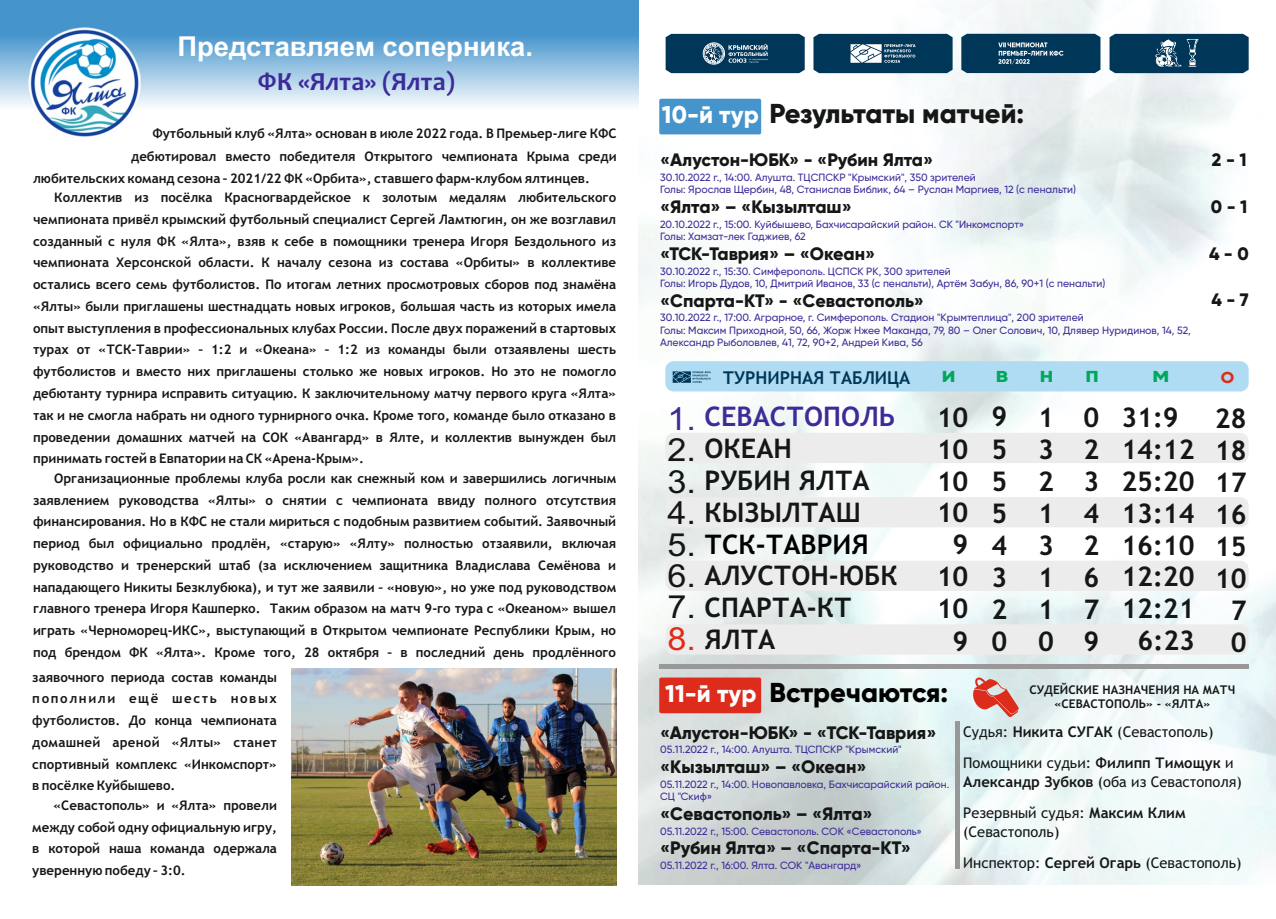
<style>
.page{position:relative;width:1276px;height:919px;background:#fff}
.page>*{position:absolute;margin:0;border:0;box-sizing:border-box;transform-origin:0 0}
.t1{font:31.8px/31.3px "Arial";color:#151616;text-align:justify;scale:1.07 1}
.t2{font:31.8px "Arial";color:#3c2b99;scale:1.07 1}
.t3{font:31.8px "Arial";color:#dd2b1c;scale:1.07 1}
.t4{font:700 27.45px "Arial";color:#fff}
.t5{font:800 27.3px "Gilroy";color:#151616}
.t6{font:800 27.3px "Gilroy";color:#000}
.t7{font:700 27px/32px "Trebuchet MS";color:#151616;text-align:justify}
.t8{font:700 27px "Trebuchet MS";color:#3c2b99}
.t9{font:700 27px "Trebuchet MS";color:#000}
.t10{font:700 26.4px "Candara";color:#3c2b99}
.t11{font:800 18px "Gilroy";color:#151616}
.t12{font:700 17.7px "Trebuchet MS";color:#003657}
.t13{font:800 15.9px "Gilroy";color:#00a759;scale:1.29 1}
.t14{font:800 15.9px "Gilroy";color:#dd2b1c;scale:1.08 1}
.t15{font:14.7px/31px "Trebuchet MS";color:#151616}
.t16{font:700 13.2px/21.8px "Trebuchet MS";color:#151616;text-align:justify}
.t17{font:700 12px/14px "Trebuchet MS";color:#151616;text-align:center}
.t18{font:500 10.5px/12.3px "Gilroy";color:#3c2b99}
.s1{font-size:24.3px;color:#fff}
.s2{font-weight:700}
</style>
<div class="page">
<img style="left:638px;top:0;width:638px;height:884px">
<svg style="left:0;top:0;width:638px;height:106px;background:#7db4db"></svg>
<svg style="left:665px;top:34px;width:139px;height:39px;background:#174866"></svg>
<svg style="left:813px;top:34px;width:139px;height:39px;background:#1f4e6b"></svg>
<svg style="left:961px;top:34px;width:139px;height:39px;background:#134563"></svg>
<svg style="left:1109px;top:34px;width:139px;height:39px;background:#134563"></svg>
<div style="left:665px;top:361px;width:583px;height:30px;background:#afdcf2;border-radius:8px"></div>
<div style="left:665px;top:433px;width:583px;height:30px;background:#ececec;border-radius:8px"></div>
<div style="left:665px;top:497px;width:583px;height:30px;background:#ececec;border-radius:8px"></div>
<div style="left:665px;top:560px;width:583px;height:31px;background:#ececec;border-radius:8px"></div>
<div style="left:665px;top:624px;width:583px;height:30px;background:#ececec;border-radius:8px"></div>
<svg style="left:672px;top:371px;width:39px;height:12px"></svg>
<div style="left:659px;top:99px;width:102px;height:35px;background:#4594cc;border-radius:2px"></div>
<div style="left:659px;top:677px;width:102px;height:36px;background:#dd2b1c;border-radius:2px"></div>
<hr style="left:659px;top:664px;width:589px;height:4px;background:#989899">
<hr style="left:955px;top:721px;width:4px;height:147px;background:#989899">
<img style="left:29px;top:27px;width:111px;height:110px">
<img style="left:291px;top:668px;width:326px;height:217px">
<svg style="left:973px;top:677px;width:46px;height:40px;background:#db908a"></svg>
<h2 class="t4" style="left:177px;top:36px;width:357px">Представляем соперника.</h2>
<h3 class="t10" style="left:258px;top:71px;width:198px">ФК «Ялта» (Ялта)</h3>
<p class="t16" style="left:131px;top:124px;width:487px;line-height:22.5px;text-align:right">Футбольный клуб «Ялта» основан в июле 2022 года. В Премьер-лиге КФС дебютировал вместо победителя Открытого чемпионата Крыма среди</p>
<p class="t16" style="left:54px;top:169px;width:563px;line-height:19.5px;text-indent:-21px">любительских команд сезона – 2021/22 ФК «Орбита», ставшего фарм-клубом ялтинцев.<br>Коллектив из посёлка Красногвардейское к золотым медалям любительского</p>
<p class="t16" style="left:33px;top:209px;width:585px">чемпионата привёл крымский футбольный специалист Сергей Ламтюгин, он же возглавил созданный с нуля ФК «Ялта», взяв к себе в помощники тренера Игоря Бездольного из чемпионата Херсонской области. К началу сезона из состава «Орбиты» в коллективе остались всего семь футболистов. По итогам летних просмотровых сборов под знамёна «Ялты» были приглашены шестнадцать новых игроков, большая часть из которых имела опыт выступления в профессиональных клубах России. После двух поражений в стартовых турах от «ТСК-Таврии» – 1:2 и «Океана» – 1:2 из команды были отзаявлены шесть футболистов и вместо них приглашены столько же новых игроков. Но это не помогло дебютанту турнира исправить ситуацию. К заключительному матчу первого круга «Ялта» так и не смогла набрать ни одного турнирного очка. Кроме того, команде было отказано в проведении домашних матчей на СОК «Авангард» в Ялте, и коллектив вынужден был принимать гостей в Евпатории на СК «Арена-Крым».</p>
<p class="t16" style="left:33px;top:468px;width:584px;text-indent:21px">Организационные проблемы клуба росли как снежный ком и завершились логичным заявлением руководства «Ялты» о снятии с чемпионата ввиду полного отсутствия финансирования. Но в КФС не стали мириться с подобным развитием событий. Заявочный период был официально продлён, «старую» «Ялту» полностью отзаявили, включая руководство и тренерский штаб (за исключением защитника Владислава Семёнова и нападающего Никиты Безклубюка), и тут же заявили – «новую», но уже под руководством главного тренера Игоря Кашперко. Таким образом на матч 9-го тура с «Океаном» вышел играть «Черноморец-ИКС», выступающий в Открытом чемпионате Республики Крым, но под брендом ФК «Ялта». Кроме того, 28 октября – в последний день продлённого</p>
<p class="t16" style="left:32px;top:667px;width:246px">заявочного периода состав команды пополнили ещё шесть новых футболистов. До конца чемпионата домашней ареной «Ялты» станет спортивный комплекс «Инкомспорт» в посёлке Куйбышево.</p>
<p class="t16" style="left:32px;top:795px;width:246px;text-indent:21px">«Севастополь» и «Ялта» провели между собой одну официальную игру, в которой наша команда одержала уверенную победу – 3:0.</p>
<h3 class="t5" style="left:662px;top:101px;width:364px"><span class="s1">10-й тур</span> Результаты матчей:</h3>
<h3 class="t11" style="left:660px;top:152px;width:275px">«Алустон-ЮБК» - «Рубин Ялта»</h3>
<p class="t18" style="left:660px;top:172px;width:417px">30.10.2022 г., 14:00. Алушта. ТЦСПСКР "Крымский", 350 зрителей<br>Голы: Ярослав Щербин, 48, Станислав Библик, 64 – Руслан Маргиев, 12 (с пенальти)</p>
<h3 class="t11" style="left:660px;top:199px;width:193px">«Ялта» – «Кызылташ»</h3>
<p class="t18" style="left:660px;top:218px;width:365px">20.10.2022 г., 15:00. Куйбышево, Бахчисарайский район. СК "Инкомспорт»<br>Голы: Хамзат-лек Гаджиев, 62</p>
<h3 class="t11" style="left:660px;top:245px;width:217px">«ТСК-Таврия» – «Океан»</h3>
<p class="t18" style="left:660px;top:265px;width:447px">30.10.2022 г., 15:30. Симферополь. ЦСПСК РК, 300 зрителей<br>Голы: Игорь Дудов, 10, Дмитрий Иванов, 33 (с пенальти), Артём Забун, 86, 90+1 (с пенальти)</p>
<h3 class="t11" style="left:660px;top:292px;width:265px">«Спарта-КТ» - «Севастополь»</h3>
<p class="t18" style="left:660px;top:312px;width:532px">30.10.2022 г., 17:00. Аграрное, г. Симферополь. Стадион "Крымтеплица", 200 зрителей<br>Голы: Максим Приходной, 50, 66, Жорж Нжее Маканда, 79, 80 – Олег Солович, 10, Длявер Нуридинов, 14, 52,<br>Александр Рыболовлев, 41, 72, 90+2, Андрей Кива, 56</p>
<h3 class="t11" style="left:1212px;top:152px;width:36px">2 - 1</h3>
<h3 class="t11" style="left:1211px;top:199px;width:38px">0 - 1</h3>
<h3 class="t11" style="left:1209px;top:245px;width:41px">4 - 0</h3>
<h3 class="t11" style="left:1211px;top:292px;width:39px">4 - 7</h3>
<h1 class="t2" style="left:667px;top:407px;width:28px">1.</h1>
<h1 class="t1" style="left:667px;top:437px;width:28px">2.<br>3.<br>4.<br>5.<br>6.<br>7.</h1>
<h1 class="t3" style="left:667px;top:626px;width:28px">8.</h1>
<h3 class="t12" style="left:723px;top:371px;width:189px">ТУРНИРНАЯ ТАБЛИЦА</h3>
<p class="t13" style="left:941px;top:369px;width:12px">И</p>
<p class="t13" style="left:995px;top:369px;width:11px">В</p>
<p class="t13" style="left:1039px;top:369px;width:12px">Н</p>
<p class="t13" style="left:1085px;top:369px;width:12px">П</p>
<p class="t14" style="left:1220px;top:370px;width:14px">О</p>
<h3 class="t7" style="left:1121px;top:404px;width:59px">31:9</h3>
<h3 class="t7" style="left:1121px;top:436px;width:75px">14:12</h3>
<h3 class="t7" style="left:1121px;top:468px;width:75px">25:20</h3>
<h3 class="t7" style="left:1121px;top:499px;width:75px">13:14</h3>
<h3 class="t7" style="left:1121px;top:531px;width:75px">16:10</h3>
<h3 class="t7" style="left:1121px;top:563px;width:75px">12:20</h3>
<h3 class="t7" style="left:1121px;top:595px;width:75px">12:21</h3>
<h3 class="t7" style="left:1137px;top:626px;width:59px">6:23</h3>
<p class="t13" style="left:1152px;top:369px;width:15px">М</p>
<h3 class="t8" style="left:704px;top:406px;width:192px">СЕВАСТОПОЛЬ</h3>
<h3 class="t7" style="left:704px;top:434px;width:167px;text-align:left">ОКЕАН<br>РУБИН ЯЛТА<br>КЫЗЫЛТАШ</h3>
<h3 class="t9" style="left:704px;top:533px;width:166px">ТСК-ТАВРИЯ</h3>
<h3 class="t7" style="left:704px;top:562px;width:195px;text-align:left">АЛУСТОН-ЮБК<br>СПАРТА-КТ<br>ЯЛТА</h3>
<h3 class="t7" style="left:936px;top:404px;width:33px;text-align:center">10<br>10<br>10<br>10<br>9<br>10<br>10<br>9</h3>
<h3 class="t7" style="left:991px;top:403px;width:17px">9<br>5<br>5<br>5<br>4<br>3<br>2<br>0</h3>
<h3 class="t7" style="left:1038px;top:404px;width:17px">1<br>3<br>2<br>1<br>3<br>1<br>1<br>0</h3>
<h3 class="t7" style="left:1083px;top:403px;width:17px">0<br>2<br>3<br>4<br>2<br>6<br>7<br>9</h3>
<h3 class="t7" style="left:1215px;top:404px;width:33px;text-align:center">28<br>18<br>17<br>16<br>15<br>10<br>7<br>0</h3>
<h3 class="t6" style="left:665px;top:680px;width:284px"><span class="s1">11-й тур</span> Встречаются:</h3>
<h3 class="t11" style="left:660px;top:724px;width:278px">«Алустон-ЮБК» - «ТСК-Таврия»</h3>
<p class="t18" style="left:660px;top:744px;width:243px">05.11.2022 г., 14:00. Алушта. ТЦСПСКР "Крымский"</p>
<h3 class="t11" style="left:660px;top:758px;width:208px">«Кызылташ» – «Океан»</h3>
<p class="t18" style="left:660px;top:778px;width:291px">05.11.2022 г., 14:00. Новопавловка, Бахчисарайский район.<br>СЦ "Скиф»</p>
<h3 class="t11" style="left:660px;top:805px;width:214px">«Севастополь» – «Ялта»</h3>
<p class="t18" style="left:660px;top:825px;width:263px">05.11.2022 г., 15:00. Севастополь. СОК «Севастополь»</p>
<h3 class="t11" style="left:660px;top:839px;width:252px">«Рубин Ялта» – «Спарта-КТ»</h3>
<p class="t18" style="left:660px;top:859px;width:203px">05.11.2022 г., 16:00. Ялта. СОК "Авангард»</p>
<p class="t17" style="left:1029px;top:683px;width:207px">СУДЕЙСКИЕ НАЗНАЧЕНИЯ НА МАТЧ «СЕВАСТОПОЛЬ» - «ЯЛТА»</p>
<p class="t15" style="left:963px;top:717px;width:272px">Судья: <span class="s2">Никита СУГАК</span> (Севастополь)<br>Помощники судьи: <span class="s2">Филипп Тимощук</span> и</p>
<p class="t15" style="left:963px;top:767px;width:280px"><span class="s2">Александр Зубков</span> (оба из Севастополя)<br>Резервный судья: <span class="s2">Максим Клим</span></p>
<p class="t15" style="left:963px;top:817px;width:280px">(Севастополь)<br>Инспектор: <span class="s2">Сергей Огарь</span> (Севастополь)</p>
</div>
